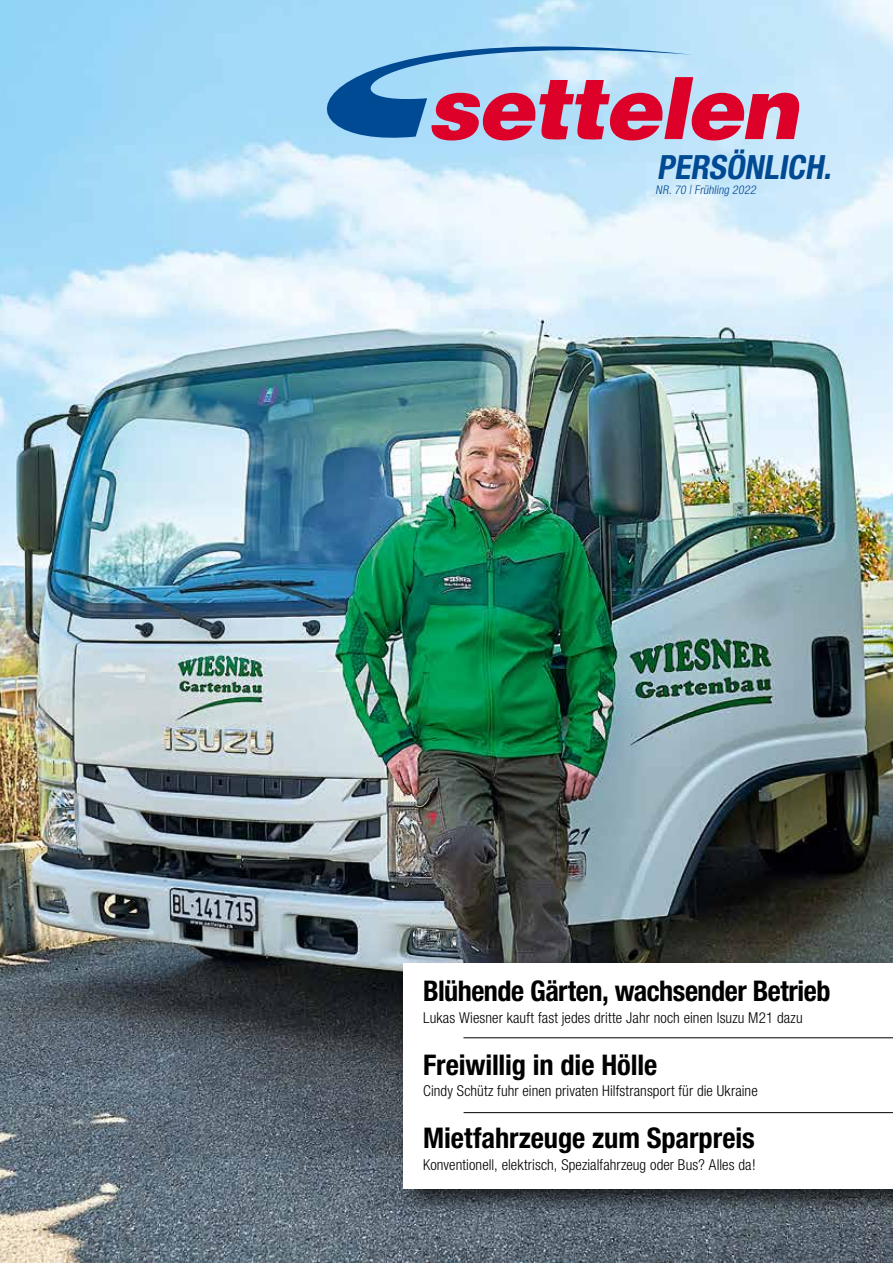
<style>
.page{position:relative;width:893px;height:1263px;background:#fff}
.page>*{position:absolute;margin:0;border:0;box-sizing:border-box;transform-origin:0 0}
.t1{font:italic 700 condensed 33.45px "Helvetica Neue";color:#004993}
.t2{font:700 condensed 28.5px "Helvetica Neue";letter-spacing:-.005em;color:#000}
.t3{font:300 condensed 15px "Helvetica Neue";letter-spacing:.005em;color:#000}
.t4{font:italic 300 condensed 12px "Helvetica Neue";color:#004993}
</style>
<div class="page">
<img style="left:0;top:0;width:893px;height:1263px">
<div style="left:395px;top:954px;width:498px;height:263px;background:#000;opacity:.76"></div>
<div style="left:403px;top:963px;width:490px;height:225px;background:#fff"></div>
<hr style="left:463px;top:1037px;width:430px;height:1px;background:#000">
<hr style="left:464px;top:1112px;width:429px;height:1px;background:#000">
<svg style="left:327px;top:46px;width:472px;height:94px;background:#a990b3"></svg>
<h1 class="t1" style="left:657px;top:147px;width:182px">PERSÖNLICH.</h1>
<p class="t4" style="left:656px;top:182px;width:104px">NR. 70 | Frühling 2022</p>
<h2 class="t2" style="left:423px;top:974px;width:409px">Blühende Gärten, wachsender Betrieb</h2>
<p class="t3" style="left:423px;top:1009px;width:381px">Lukas Wiesner kauft fast jedes dritte Jahr noch einen Isuzu M21 dazu</p>
<h2 class="t2" style="left:423px;top:1047px;width:236px">Freiwillig in die Hölle</h2>
<p class="t3" style="left:423px;top:1082px;width:336px">Cindy Schütz fuhr einen privaten Hilfstransport für die Ukraine</p>
<h2 class="t2" style="left:423px;top:1121px;width:333px">Mietfahrzeuge zum Sparpreis</h2>
<p class="t3" style="left:423px;top:1156px;width:334px">Konventionell, elektrisch, Spezialfahrzeug oder Bus? Alles da!</p>
</div>
